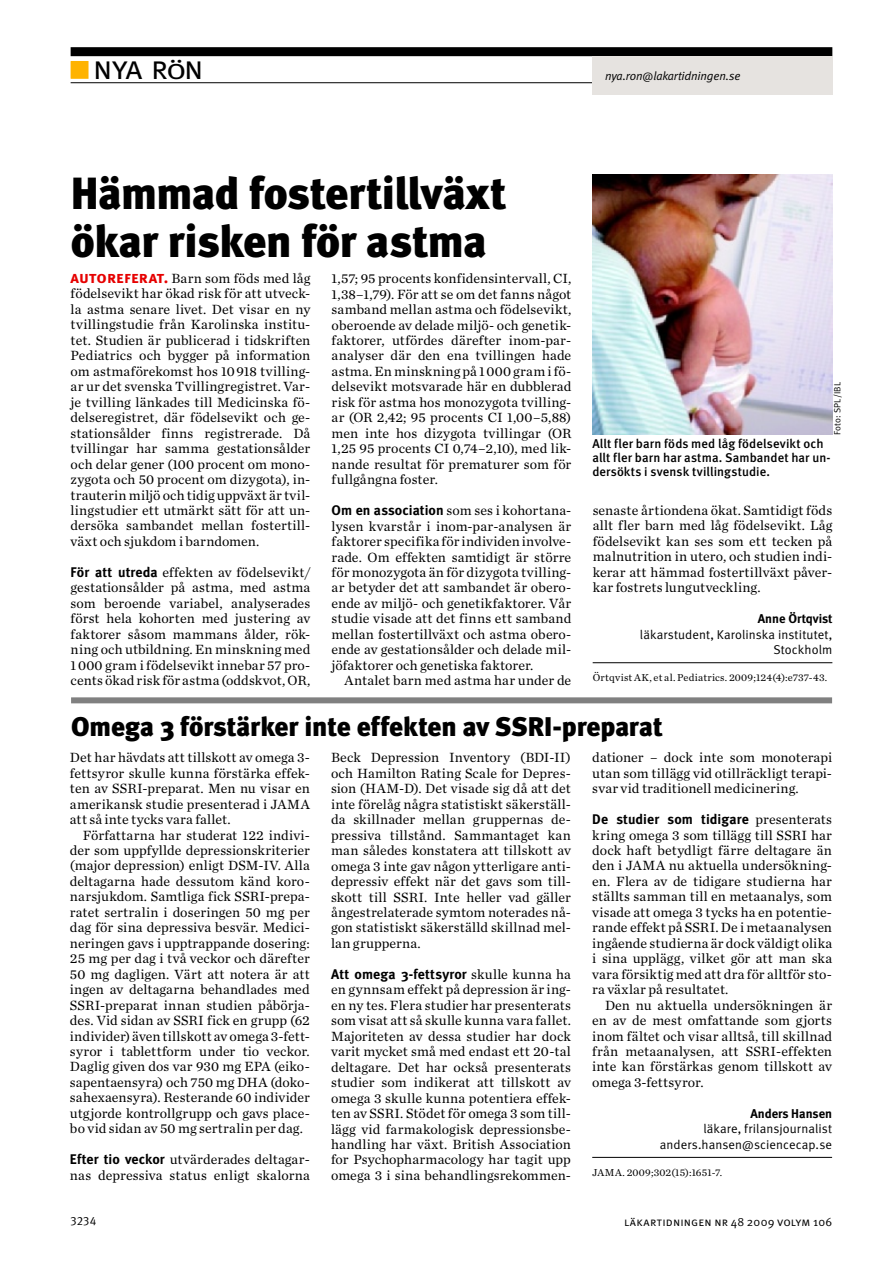
<style>
.page{position:relative;width:894px;height:1263px;background:#fff}
.page>*{position:absolute;margin:0;border:0;box-sizing:border-box;transform-origin:0 0}
.t1{font:45px/48px "Meta LT Black";letter-spacing:-.01em;color:#000}
.t2{font:33px "Meta LT Normal Small Caps";color:#000}
.t3{font:27px "Meta LT Black";letter-spacing:-.01em;color:#000}
.t4{font:13.95px/15.5px "Chronicle LT Text";letter-spacing:.01em;color:#000;text-align:justify}
.t5{font:13.95px "Meta LT Bold";letter-spacing:.005em;color:#000}
.t6{font:12.75px/14.2px "Meta LT Medium";letter-spacing:.01em;color:#000}
.t7{font:12.75px/15.5px "Meta LT Normal";letter-spacing:.01em;color:#000;text-align:right}
.t8{font:12.75px "Meta LT Bold";color:#000}
.t9{font:12px "Meta LT Normal Small Caps";letter-spacing:.02em;color:#000}
.t10{font:italic 12px "Meta LT Normal";letter-spacing:-.01em;color:#000}
.t11{font:12px "Meta LT Normal Utilities";color:#000}
.t12{font:10.5px "Chronicle LT Text";letter-spacing:.02em;color:#000}
.t13{font:9px "Meta LT Normal";letter-spacing:.025em;color:#000}
.s1{color:#ffb300}
.s2{font-size:28.05px}
.s3{font-family:"Meta LT Bold Small Caps";font-size:16.5px;color:#e60000}
.s4{font-family:"Meta LT Bold"}
.s5{font-family:"Chronicle LT Text"}
</style>
<div class="page">
<div style="left:71px;top:47px;width:761px;height:9px;background:#000"></div>
<hr style="left:71px;top:82px;width:761px;height:1px;background:#000">
<div style="left:71px;top:61px;width:17px;height:18px;border:2px solid #ffb300"></div>
<div style="left:592px;top:56px;width:240px;height:39px;background:#e6e3e0"></div>
<hr style="left:592px;top:662px;width:240px;height:1px;background:#000">
<img style="left:592px;top:175px;width:239px;height:259px">
<hr style="left:592px;top:1157px;width:239px;height:1px;background:#000">
<div style="left:71px;top:697px;width:760px;height:6px;background:#808080"></div>
<h2 class="t2" style="left:71px;top:48px;width:134px"><span class="s1">■</span> nya r<span class="s2">ö</span>n</h2>
<p class="t10" style="left:605px;top:69px;width:137px">nya.ron@lakartidningen.se</p>
<h1 class="t1" style="left:71px;top:169px;width:437px">Hämmad fostertillväxt ökar risken för astma</h1>
<p class="t4" style="left:71px;top:270px;width:241px"><span class="s3">autoreferat.</span> Barn som föds med låg födelsevikt har ökad risk för att utveck&shy;la astma senare livet. Det visar en ny tvillingstudie från Karolinska institu&shy;tet. Studien är publicerad i tidskriften Pediatrics och bygger på information om astmaförekomst hos 10918 tvilling&shy;ar ur det svenska Tvillingregistret. Var&shy;je tvilling länkades till Medicinska fö&shy;delseregistret, där födelsevikt och ge&shy;stationsålder finns registrerade. Då tvillingar har samma gestationsålder och delar gener (100 procent om mono&shy;zygota och 50 procent om dizygota), in&shy;trauterin miljö och tidig uppväxt är tvil&shy;lingstudier ett utmärkt sätt för att un&shy;dersöka sambandet mellan fostertill&shy;växt och sjukdom i barndomen.</p>
<p class="t4" style="left:71px;top:564px;width:241px"><span class="s4">För att utreda</span> effekten av födelsevikt/ gestationsålder på astma, med astma som beroende variabel, analyserades först hela kohorten med justering av faktorer såsom mammans ålder, rök&shy;ning och utbildning. En minskning med 1000 gram i födelsevikt innebar 57 pro&shy;cents ökad risk för astma (oddskvot, OR,</p>
<p class="t4" style="left:331px;top:271px;width:241px">1,57; 95 procents konfidensintervall, CI, 1,38–1,79). För att se om det fanns något samband mellan astma och födelsevikt, oberoende av delade miljö- och genetik&shy;faktorer, utfördes därefter inom-par&shy;analyser där den ena tvillingen hade astma. En minskning på 1000 gram i fö&shy;delsevikt motsvarade här en dubblerad risk för astma hos monozygota tvilling&shy;ar (OR 2,42; 95 procents CI 1,00–5,88) men inte hos dizygota tvillingar (OR 1,25 95 procents CI 0,74–2,10), med lik&shy;nande resultat för prematurer som för fullgångna foster.</p>
<p class="t4" style="left:331px;top:502px;width:241px"><span class="s4">Om en association</span> som ses i kohortana&shy;lysen kvarstår i inom-par-analysen är faktorer specifika för individen involve&shy;rade. Om effekten samtidigt är större för monozygota än för dizygota tvilling&shy;ar betyder det att sambandet är obero&shy;ende av miljö- och genetikfaktorer. Vår studie visade att det finns ett samband mellan fostertillväxt och astma obero&shy;ende av gestationsålder och delade mil&shy;jöfaktorer och genetiska faktorer.</p>
<p class="t4" style="left:344px;top:672px;width:228px">Antalet barn med astma har under de</p>
<p class="t13" style="left:831px;top:435px;width:54px;rotate:-90deg">Foto: SPL/IBL</p>
<p class="t6" style="left:592px;top:436px;width:239px">Allt fler barn föds med låg födelsevikt och allt fler barn har astma. Sambandet har un&shy;dersökts i svensk tvillingstudie.</p>
<p class="t4" style="left:592px;top:502px;width:241px">senaste årtiondena ökat. Samtidigt föds allt fler barn med låg födelsevikt. Låg födelsevikt kan ses som ett tecken på malnutrition in utero, och studien indi&shy;kerar att hämmad fostertillväxt påver&shy;kar fostrets lungutveckling.</p>
<p class="t8" style="left:757px;top:611px;width:76px">Anne Örtqvist</p>
<p class="t7" style="left:639px;top:626px;width:194px">läkarstudent, Karolinska institutet,<br>Stockholm</p>
<p class="t12" style="left:592px;top:671px;width:236px">Örtqvist AK, et al. Pediatrics. 2009;124(4):e737-43.</p>
<h3 class="t3" style="left:71px;top:710px;width:593px">Omega 3 förstärker inte effekten av SSRI-preparat</h3>
<p class="t4" style="left:70px;top:749px;width:241px">Det har hävdats att tillskott av omega 3- fettsyror skulle kunna förstärka effek&shy;ten av SSRI-preparat. Men nu visar en amerikansk studie presenterad i JAMA att så inte tycks vara fallet.</p>
<p class="t4" style="left:70px;top:827px;width:241px;text-indent:13px">Författarna har studerat 122 indivi&shy;der som uppfyllde depressionskriterier (major depression) enligt DSM-IV. Alla deltagarna hade dessutom känd koro&shy;narsjukdom. Samtliga fick SSRI-prepa&shy;ratet sertralin i doseringen 50 mg per dag för sina depressiva besvär. Medici&shy;neringen gavs i upptrappande dosering:<br>25 mg per dag i två veckor och därefter 50 mg dagligen. Värt att notera är att ingen av deltagarna behandlades med SSRI-preparat innan studien påbörja&shy;des. Vid sidan av SSRI fick en grupp (62 individer) även tillskott av omega 3-fett&shy;syror i tablettform under tio veckor.<br>Daglig given dos var 930 mg EPA (eiko&shy;sapentaensyra) och 750 mg DHA (doko&shy;sahexaensyra). Resterande 60 individer utgjorde kontrollgrupp och gavs place&shy;bo vid sidan av 50 mg sertralin per dag.</p>
<p class="t4" style="left:70px;top:1151px;width:241px"><span class="s4">Efter tio veckor</span> utvärderades deltagar&shy;nas depressiva status enligt skalorna</p>
<p class="t4" style="left:331px;top:749px;width:241px">Beck Depression Inventory (BDI-II) och Hamilton Rating Scale for Depres&shy;sion (HAM-D). Det visade sig då att det inte förelåg några statistiskt säkerställ&shy;da skillnader mellan gruppernas de&shy;pressiva tillstånd. Sammantaget kan man således konstatera att tillskott av omega 3 inte gav någon ytterligare anti&shy;depressiv effekt när det gavs som till&shy;skott till SSRI. Inte heller vad gäller ångestrelaterade symtom noterades nå&shy;gon statistiskt säkerställd skillnad mel&shy;lan grupperna.</p>
<p class="t5" style="left:331px;top:965px;width:241px">Att omega 3-fettsyror <span class="s5">skulle kunna ha</span></p>
<p class="t4" style="left:331px;top:981px;width:241px">en gynnsam effekt på depression är ing&shy;en ny tes. Flera studier har presenterats som visat att så skulle kunna vara fallet.<br>Majoriteten av dessa studier har dock varit mycket små med endast ett 20-tal deltagare. Det har också presenterats studier som indikerat att tillskott av omega 3 skulle kunna potentiera effek&shy;ten av SSRI. Stödet för omega 3 som til - lägg vid farmakologisk depressionsbe&shy;handling har växt. British Association for Psychopharmacology har tagit upp omega 3 i sina behandlingsrekommen-</p>
<p class="t4" style="left:592px;top:749px;width:241px">dationer – dock inte som monoterapi utan som tillägg vid otillräckligt terapi&shy;svar vid traditionell medicinering.</p>
<p class="t5" style="left:592px;top:810px;width:241px">De studier som tidigare <span class="s5">presenterats</span></p>
<p class="t4" style="left:592px;top:827px;width:241px">kring omega 3 som tillägg till SSRI har dock haft betydligt färre deltagare än den i JAMA nu aktuella undersökning&shy;en. Flera av de tidigare studierna har ställts samman till en metaanalys, som visade att omega 3 tycks ha en potentie&shy;rande effekt på SSRI. De i metaanalysen ingående studierna är dock väldigt olika i sina upplägg, vilket gör att man ska vara försiktig med att dra för alltför sto&shy;ra växlar på resultatet.</p>
<p class="t4" style="left:592px;top:997px;width:241px;text-indent:13px">Den nu aktuella undersökningen är en av de mest omfattande som gjorts inom fältet och visar alltså, till skillnad från metaanalysen, att SSRI-effekten inte kan förstärkas genom tillskott av omega 3-fettsyror.</p>
<p class="t8" style="left:750px;top:1105px;width:83px">Anders Hansen</p>
<p class="t7" style="left:659px;top:1120px;width:174px">läkare, frilansjournalist anders.hansen@sciencecap.se</p>
<p class="t12" style="left:592px;top:1166px;width:132px">JAMA. 2009;302(15):1651-7.</p>
<p class="t11" style="left:71px;top:1214px;width:27px">3234</p>
<p class="t9" style="left:624px;top:1214px;width:210px">läkartidningen nr 48 2009 volym 106</p>
</div>
